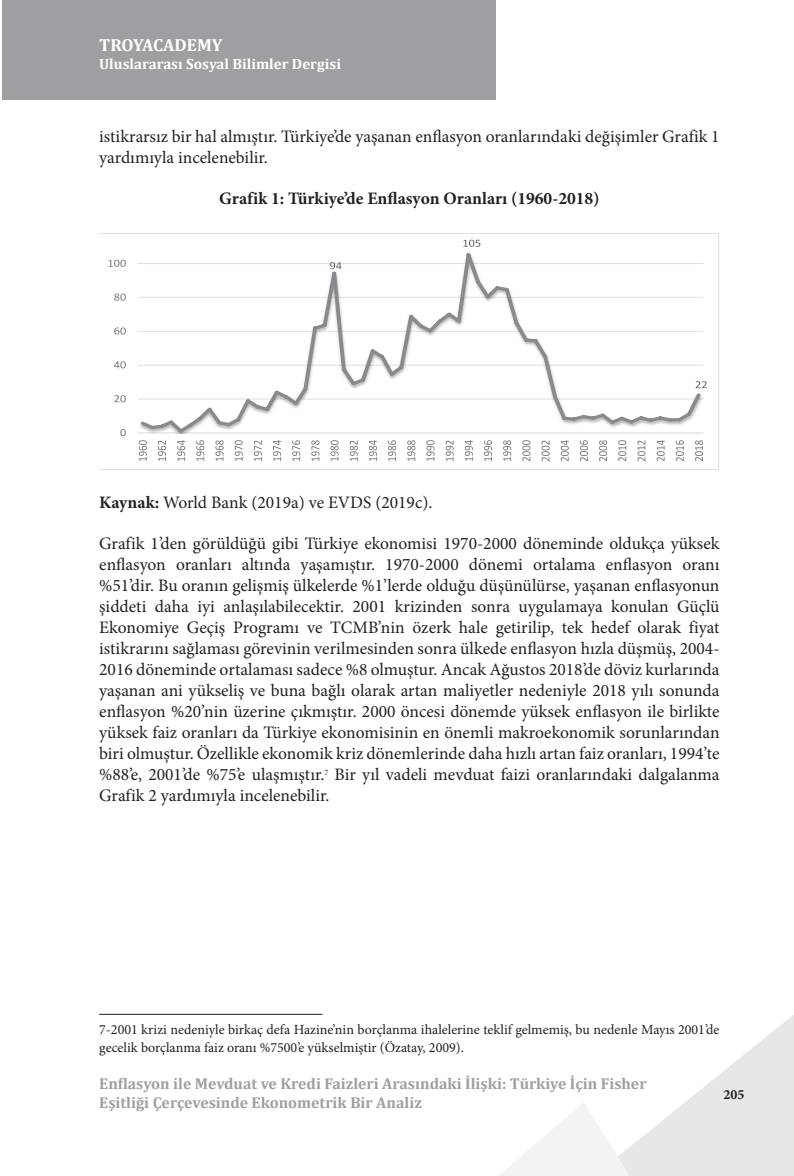
<style>
.page{position:relative;width:794px;height:1176px;background:#fff}
.page>*{position:absolute;margin:0;border:0;box-sizing:border-box;transform-origin:0 0}
.t1{font:17.5px/21px "Minion Pro";color:#231f20}
.t2{font:700 17.5px "Minion Pro";color:#231f20}
.t3{font:700 17.5px "Cambria";color:#fff}
.t4{font:700 15.75px/18.9px "Cambria";color:#9d9fa2}
.t5{font:700 14.88px "Cambria";color:#fff}
.t6{font:14px/17.5px "Minion Pro";color:#231f20}
.t7{font:700 14px "Minion Pro";color:#231f20}
.s1{font-weight:700}
</style>
<div class="page">
<svg style="left:639px;top:1015px;width:155px;height:161px;fill:#e6e7e9"></svg>
<svg style="left:499px;top:1103px;width:140px;height:73px"></svg>
<div style="left:2px;top:0;width:494px;height:99px;background:#9d9fa2"></div>
<svg style="left:99px;top:233px;width:620px;height:237px"></svg>
<hr style="left:99px;top:1014px;width:223px;height:1px;background:#231f20">
<p class="t3" style="left:99px;top:32px;width:125px">TROYACADEMY</p>
<p class="t5" style="left:99px;top:53px;width:243px">Uluslararası Sosyal Bilimler Dergisi</p>
<p class="t1" style="left:99px;top:126px;width:622px">istikrarsız bir hal almıştır. Türkiye’de yaşanan enflasyon oranlarındaki değişimler Grafik 1 yardımıyla incelenebilir.</p>
<p class="t2" style="left:219px;top:186px;width:382px">Grafik 1: Türkiye’de Enflasyon Oranları (1960-2018)</p>
<p class="t1" style="left:99px;top:492px;width:335px"><span class="s1">Kaynak:</span> World Bank (2019a) ve EVDS (2019c).</p>
<p class="t1" style="left:99px;top:533px;width:622px;text-align:justify">Grafik 1’den görüldüğü gibi Türkiye ekonomisi 1970-2000 döneminde oldukça yüksek enflasyon oranları altında yaşamıştır. 1970-2000 dönemi ortalama enflasyon oranı %51’dir. Bu oranın gelişmiş ülkelerde %1’lerde olduğu düşünülürse, yaşanan enflasyonun şiddeti daha iyi anlaşılabilecektir. 2001 krizinden sonra uygulamaya konulan Güçlü Ekonomiye Geçiş Programı ve TCMB’nin özerk hale getirilip, tek hedef olarak fiyat istikrarını sağlaması görevinin verilmesinden sonra ülkede enflasyon hızla düşmüş, 2004- 2016 döneminde ortalaması sadece %8 olmuştur. Ancak Ağustos 2018’de döviz kurlarında yaşanan ani yükseliş ve buna bağlı olarak artan maliyetler nedeniyle 2018 yılı sonunda enflasyon %20’nin üzerine çıkmıştır. 2000 öncesi dönemde yüksek enflasyon ile birlikte yüksek faiz oranları da Türkiye ekonomisinin en önemli makroekonomik sorunlarından biri olmuştur. Özellikle ekonomik kriz dönemlerinde daha hızlı artan faiz oranları, 1994’te %88’e, 2001’de %75’e ulaşmıştır.<sup>7</sup> Bir yıl vadeli mevduat faizi oranlarındaki dalgalanma Grafik 2 yardımıyla incelenebilir.</p>
<p class="t6" style="left:99px;top:1021px;width:622px">7-2001 krizi nedeniyle birkaç defa Hazine’nin borçlanma ihalelerine teklif gelmemiş, bu nedenle Mayıs 2001’de gecelik borçlanma faiz oranı %7500’e yükselmiştir (Özatay, 2009).</p>
<p class="t4" style="left:99px;top:1073px;width:549px">Enflasyon ile Mevduat ve Kredi Faizleri Arasındaki İlişki: Türkiye İçin Fisher<br>Eşitliği Çerçevesinde Ekonometrik Bir Analiz</p>
<p class="t7" style="left:723px;top:1085px;width:22px">205</p>
</div>
